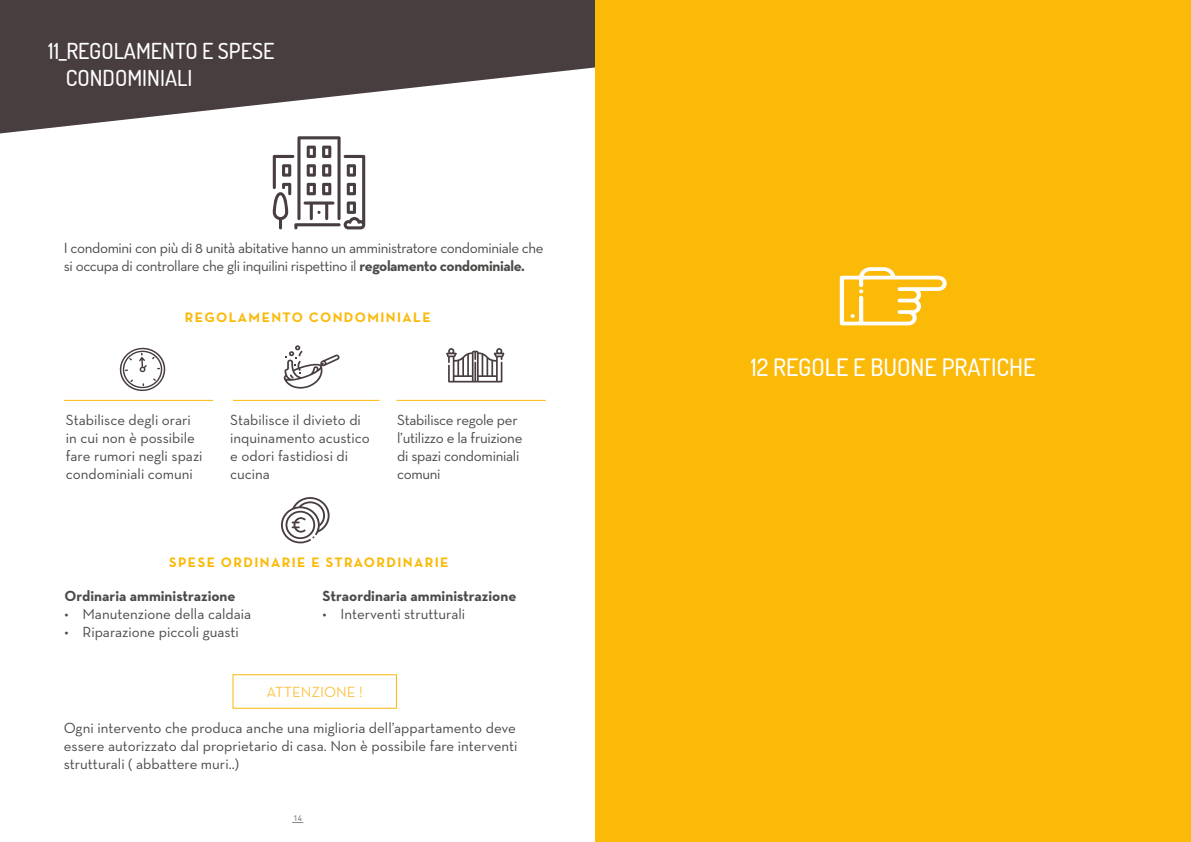
<style>
.page{position:relative;width:1191px;height:842px;background:#fff}
.page>*{position:absolute;margin:0;border:0;box-sizing:border-box;transform-origin:0 0}
.t1{font:200 24px "Dosis";color:#fff}
.t2{font:200 22px/26.4px "Dosis";color:#fff}
.t3{font:15px/18px "Neutra Text";letter-spacing:-.005em;color:#4a4a49}
.t4{font:15px/18px "Neutra Text";letter-spacing:-.025em;color:#4a4a49}
.t5{font:700 15px "Neutra Text";color:#4a4a49}
.t6{font:15px "Neutra Text";color:#fcc344}
.t7{font:700 14px "Neutra Text";letter-spacing:.1em;color:#fbb908}
.t8{font:500 8px "DIN Pro";color:#878787}
.s1{font-weight:700}
</style>
<div class="page">
<svg style="left:0;top:0;width:595px;height:133px;fill:#483e3f"></svg>
<svg style="left:273px;top:136px;width:92px;height:93px"></svg>
<svg style="left:119px;top:347px;width:47px;height:45px"></svg>
<svg style="left:283px;top:345px;width:57px;height:44px"></svg>
<svg style="left:446px;top:348px;width:58px;height:34px"></svg>
<hr style="left:64px;top:400px;width:149px;height:1px;background:#fbb908">
<hr style="left:233px;top:400px;width:146px;height:1px;background:#fbb908">
<hr style="left:396px;top:400px;width:150px;height:1px;background:#fbb908">
<svg style="left:281px;top:497px;width:48px;height:46px"></svg>
<div style="left:595px;top:0;width:596px;height:842px;background:#fbb908"></div>
<svg style="left:839px;top:267px;width:107px;height:58px"></svg>
<h2 class="t2" style="left:66px;top:37px;width:210px;text-indent:-18px">11_REGOLAMENTO E SPESE<br>CONDOMINIALI</h2>
<p class="t4" style="left:64px;top:239px;width:481px">I condomini con più di 8 unità abitative hanno un amministratore condominiale che si occupa di controllare che gli inquilini rispettino il <span class="s1">regolamento condominiale.</span></p>
<p class="t7" style="left:185px;top:308px;width:248px">REGOLAMENTO CONDOMINIALE</p>
<p class="t3" style="left:66px;top:411px;width:138px">Stabilisce degli orari in cui non è possibile fare rumori negli spazi condominiali comuni</p>
<p class="t3" style="left:230px;top:411px;width:141px">Stabilisce il divieto di inquinamento acustico e odori fastidiosi di cucina</p>
<p class="t3" style="left:397px;top:411px;width:127px">Stabilisce regole per l’utilizzo e la fruizione di spazi condominiali comuni</p>
<p class="t7" style="left:169px;top:553px;width:281px">SPESE ORDINARIE E STRAORDINARIE</p>
<p class="t5" style="left:65px;top:587px;width:173px">Ordinaria amministrazione</p>
<p class="t3" style="left:65px;top:605px;width:188px">• Manutenzione della caldaia</p>
<p class="t3" style="left:65px;top:623px;width:176px">• Riparazione piccoli guasti</p>
<p class="t5" style="left:323px;top:587px;width:195px">Straordinaria amministrazione</p>
<p class="t3" style="left:323px;top:605px;width:144px">• Interventi strutturali</p>
<p class="t6" style="left:267px;top:682px;width:98px">ATTENZIONE !</p>
<p class="t3" style="left:64px;top:718px;width:455px;text-align:justify">Ogni intervento che produca anche una miglioria dell’appartamento deve essere autorizzato dal proprietario di casa. Non è possibile fare interventi strutturali ( abbattere muri..)</p>
<p class="t8" style="left:293px;top:811px;width:10px">14</p>
<h1 class="t1" style="left:751px;top:351px;width:286px">12 REGOLE E BUONE PRATICHE</h1>
</div>
